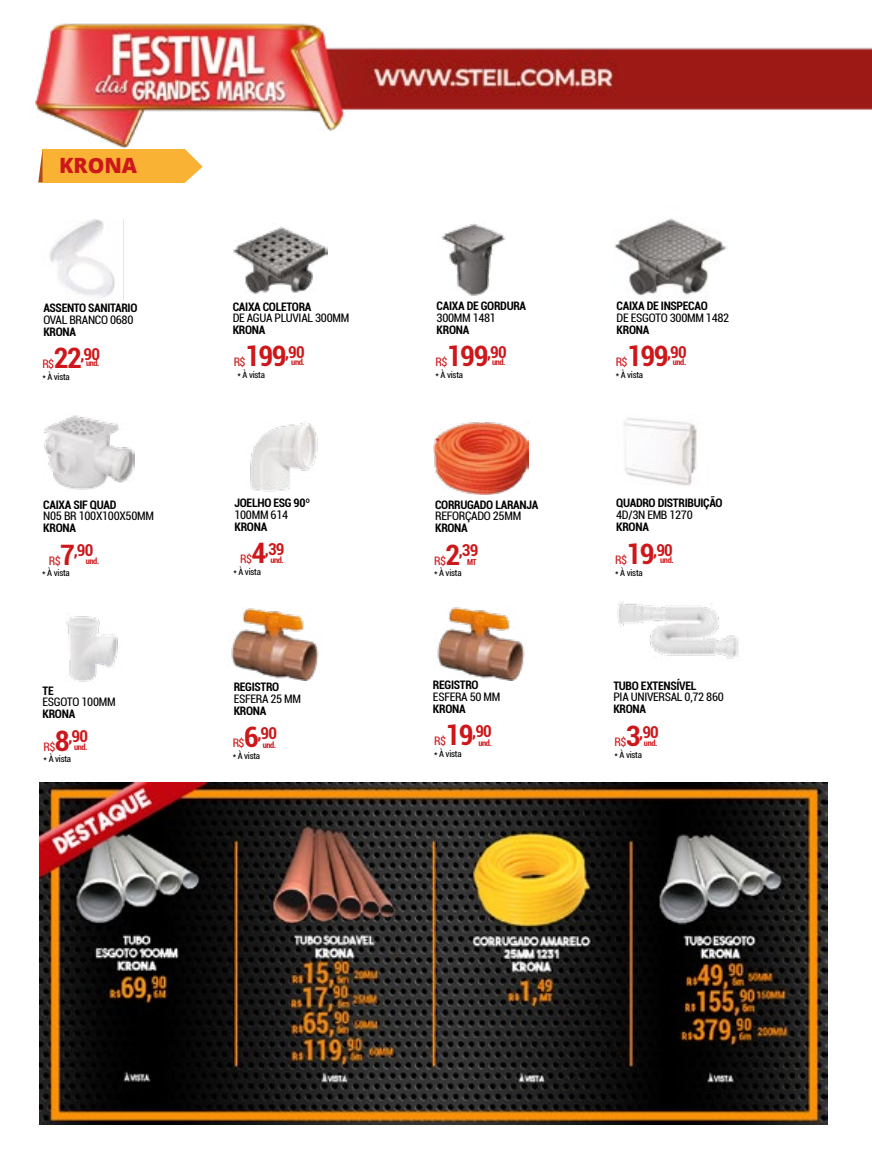
<style>
.page{position:relative;width:872px;height:1170px;background:#fff}
.page>*{position:absolute;margin:0;border:0;box-sizing:border-box;transform-origin:0 0}
.t1{font:700 condensed 28.2px "Roboto";letter-spacing:-.05em;color:#cd171a}
.t2{font:800 21px "Open Sans";color:#cd171a}
.t3{font:700 condensed 16.5px "Roboto";letter-spacing:-.05em;color:#cd171a}
.t4{font:700 condensed 11.7px "Roboto";letter-spacing:-.025em;color:#000}
.t5{font:condensed 11.7px "Roboto";letter-spacing:-.025em;color:#000}
.t6{font:condensed 11.7px "Roboto";color:#cd171a}
.t7{font:condensed 9px "Roboto";letter-spacing:-.025em;color:#000}
.t8{font:700 condensed 8.4px "Roboto";letter-spacing:-.05em;color:#cd171a}
.t9{font:700 condensed 8.25px "Roboto";color:#cd171a}
.s1{font-size:28.2px}
</style>
<div class="page">
<img style="left:35px;top:23px;width:837px;height:126px">
<img style="left:614px;top:218px;width:113px;height:82px">
<div style="left:43px;top:149px;width:142px;height:34px;background:#f9b234"></div>
<img style="left:49px;top:219px;width:75px;height:80px">
<img style="left:233px;top:226px;width:94px;height:68px">
<img style="left:66px;top:616px;width:52px;height:66px">
<img style="left:441px;top:224px;width:65px;height:72px">
<img style="left:433px;top:422px;width:95px;height:73px">
<img style="left:624px;top:418px;width:73px;height:68px">
<img style="left:437px;top:607px;width:88px;height:73px">
<img style="left:231px;top:608px;width:88px;height:73px">
<img style="left:44px;top:415px;width:91px;height:75px">
<img style="left:250px;top:423px;width:68px;height:69px">
<svg style="left:185px;top:149px;width:18px;height:33px"></svg>
<svg style="left:38px;top:149px;width:5px;height:33px"></svg>
<img style="left:40px;top:782px;width:787px;height:342px">
<img style="left:617px;top:601px;width:122px;height:58px">
<h2 class="t2" style="left:59px;top:150px;width:80px">KRONA</h2>
<p class="t4" style="left:43px;top:300px;width:96px">ASSENTO SANITARIO</p>
<p class="t5" style="left:43px;top:311px;width:92px">OVAL BRANCO 0680</p>
<p class="t4" style="left:43px;top:323px;width:34px">KRONA</p>
<p class="t4" style="left:233px;top:298px;width:80px">CAIXA COLETORA</p>
<p class="t5" style="left:233px;top:310px;width:118px">DE AGUA PLUVIAL 300MM</p>
<p class="t4" style="left:233px;top:321px;width:34px">KRONA</p>
<p class="t4" style="left:436px;top:298px;width:91px">CAIXA DE GORDURA</p>
<p class="t5" style="left:436px;top:310px;width:61px">300MM 1481</p>
<p class="t4" style="left:436px;top:321px;width:34px">KRONA</p>
<p class="t4" style="left:616px;top:298px;width:93px">CAIXA DE INSPECAO</p>
<p class="t5" style="left:616px;top:310px;width:114px">DE ESGOTO 300MM 1482</p>
<p class="t4" style="left:616px;top:321px;width:34px">KRONA</p>
<p class="t6" style="left:435px;top:354px;width:13px">R$</p>
<h1 class="t1" style="left:447px;top:336px;width:61px">199<sup>,90</sup></h1>
<p class="t6" style="left:615px;top:354px;width:13px">R$</p>
<h1 class="t1" style="left:627px;top:336px;width:61px">199<sup>,90</sup></h1>
<p class="t6" style="left:42px;top:355px;width:13px">R$</p>
<h3 class="t3" style="left:54px;top:342px;width:48px"><span class="s1">22</span>,90</h3>
<p class="t6" style="left:234px;top:354px;width:13px">R$</p>
<h1 class="t1" style="left:245px;top:336px;width:61px">199<sup>,90</sup></h1>
<p class="t8" style="left:86px;top:357px;width:15px">und.</p>
<p class="t8" style="left:291px;top:356px;width:15px">und.</p>
<p class="t8" style="left:492px;top:356px;width:15px">und.</p>
<p class="t8" style="left:673px;top:356px;width:15px">und.</p>
<p class="t7" style="left:435px;top:368px;width:29px">* À vista</p>
<p class="t7" style="left:615px;top:368px;width:29px">* À vista</p>
<p class="t7" style="left:42px;top:370px;width:29px">* À vista</p>
<p class="t7" style="left:237px;top:369px;width:29px">* À vista</p>
<p class="t4" style="left:43px;top:496px;width:75px">CAIXA SIF QUAD</p>
<p class="t5" style="left:43px;top:508px;width:112px">N05 BR 100X100X50MM</p>
<p class="t4" style="left:43px;top:519px;width:34px">KRONA</p>
<p class="t4" style="left:234px;top:495px;width:77px">JOELHO ESG 90º</p>
<p class="t5" style="left:234px;top:507px;width:55px">100MM 614</p>
<p class="t4" style="left:234px;top:518px;width:34px">KRONA</p>
<p class="t4" style="left:435px;top:496px;width:105px">CORRUGADO LARANJA</p>
<p class="t5" style="left:435px;top:508px;width:88px">REFORÇADO 25MM</p>
<p class="t4" style="left:435px;top:519px;width:34px">KRONA</p>
<p class="t4" style="left:616px;top:495px;width:108px">QUADRO DISTRIBUIÇÃO</p>
<p class="t5" style="left:616px;top:506px;width:78px">4D/3N EMB 1270</p>
<p class="t4" style="left:616px;top:518px;width:34px">KRONA</p>
<p class="t6" style="left:240px;top:551px;width:13px">R$</p>
<h3 class="t3" style="left:251px;top:537px;width:34px"><span class="s1">4</span>,39</h3>
<p class="t6" style="left:49px;top:552px;width:13px">R$</p>
<h3 class="t3" style="left:60px;top:539px;width:34px"><span class="s1">7</span>,90</h3>
<p class="t8" style="left:86px;top:554px;width:15px">und.</p>
<p class="t8" style="left:270px;top:554px;width:15px">und.</p>
<p class="t7" style="left:233px;top:565px;width:29px">* À vista</p>
<p class="t7" style="left:42px;top:567px;width:29px">* À vista</p>
<p class="t6" style="left:434px;top:552px;width:13px">R$</p>
<h3 class="t3" style="left:445px;top:539px;width:34px"><span class="s1">2</span>,39</h3>
<p class="t9" style="left:467px;top:556px;width:11px">MT</p>
<p class="t6" style="left:615px;top:552px;width:13px">R$</p>
<h3 class="t3" style="left:626px;top:538px;width:48px"><span class="s1">19</span>,90</h3>
<p class="t8" style="left:660px;top:554px;width:15px">und.</p>
<p class="t7" style="left:434px;top:567px;width:29px">* À vista</p>
<p class="t7" style="left:615px;top:566px;width:29px">* À vista</p>
<p class="t4" style="left:43px;top:682px;width:13px">TE</p>
<p class="t5" style="left:43px;top:694px;width:75px">ESGOTO 100MM</p>
<p class="t4" style="left:43px;top:705px;width:34px">KRONA</p>
<p class="t4" style="left:234px;top:679px;width:47px">REGISTRO</p>
<p class="t5" style="left:234px;top:690px;width:69px">ESFERA 25 MM</p>
<p class="t4" style="left:234px;top:702px;width:34px">KRONA</p>
<p class="t4" style="left:433px;top:676px;width:47px">REGISTRO</p>
<p class="t5" style="left:433px;top:688px;width:69px">ESFERA 50 MM</p>
<p class="t4" style="left:433px;top:700px;width:34px">KRONA</p>
<p class="t6" style="left:434px;top:732px;width:13px">R$</p>
<h3 class="t3" style="left:445px;top:719px;width:48px"><span class="s1">19</span>,90</h3>
<p class="t6" style="left:233px;top:734px;width:13px">R$</p>
<h3 class="t3" style="left:244px;top:721px;width:34px"><span class="s1">6</span>,90</h3>
<p class="t6" style="left:44px;top:738px;width:13px">R$</p>
<h3 class="t3" style="left:55px;top:725px;width:34px"><span class="s1">8</span>,90</h3>
<p class="t8" style="left:74px;top:741px;width:15px">und.</p>
<p class="t8" style="left:263px;top:739px;width:15px">und.</p>
<p class="t8" style="left:478px;top:736px;width:15px">und.</p>
<p class="t7" style="left:434px;top:747px;width:29px">* À vista</p>
<p class="t7" style="left:233px;top:749px;width:29px">* À vista</p>
<p class="t7" style="left:44px;top:753px;width:29px">* À vista</p>
<p class="t4" style="left:613px;top:677px;width:85px">TUBO EXTENSÍVEL</p>
<p class="t5" style="left:613px;top:689px;width:112px">PIA UNIVERSAL 0,72 860</p>
<p class="t4" style="left:613px;top:700px;width:34px">KRONA</p>
<p class="t8" style="left:644px;top:737px;width:15px">und.</p>
<p class="t6" style="left:614px;top:733px;width:13px">R$</p>
<h3 class="t3" style="left:626px;top:720px;width:34px"><span class="s1">3</span>,90</h3>
<p class="t7" style="left:614px;top:748px;width:29px">* À vista</p>
</div>
